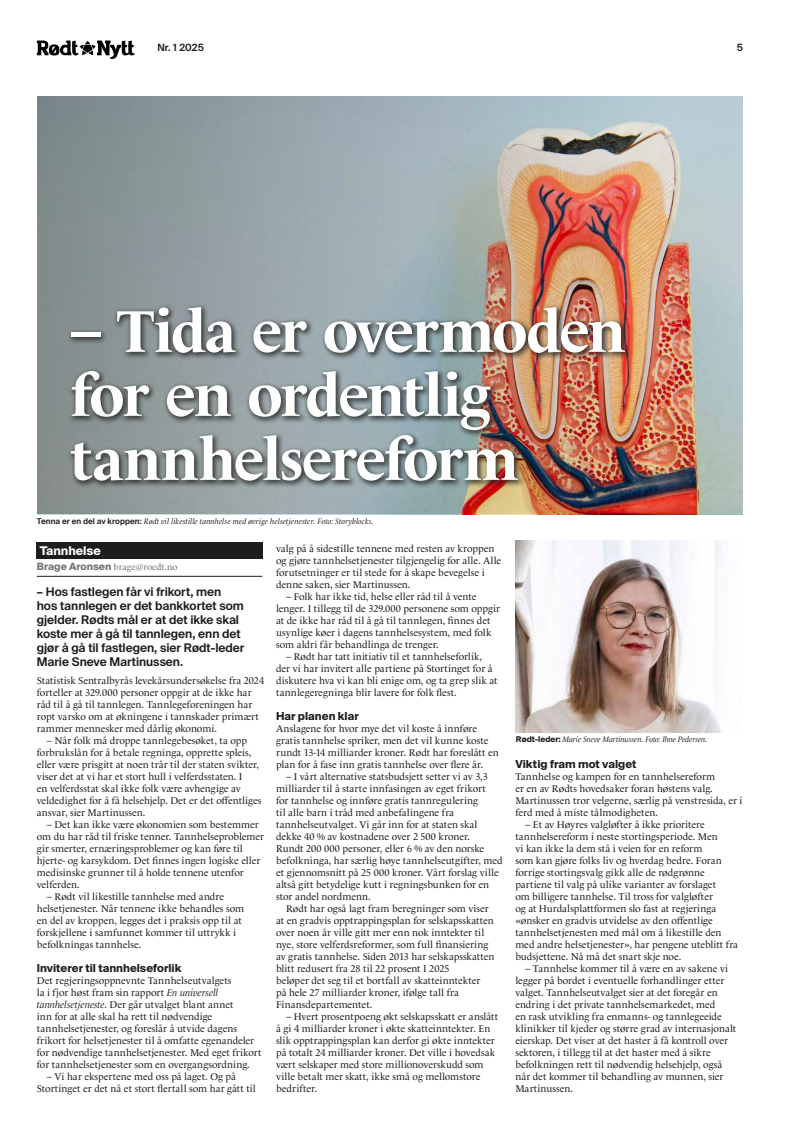
<style>
.page{position:relative;width:794px;height:1134px;background:#fff}
.page>*{position:absolute;margin:0;border:0;box-sizing:border-box;transform-origin:0 0}
.t1{font:700 60px/64px "Le Monde Livre Std";letter-spacing:-.035em;color:#fff}
.t2{font:600 12px/14px "Suisse Intl";letter-spacing:-.005em;color:#1d1d1b}
.t3{font:700 12px "Suisse Intl";color:#fff}
.t4{font:700 11px "Suisse Intl";color:#1d1d1b}
.t5{font:10px/12px "Le Monde Livre Std";color:#1d1d1b}
.t6{font:600 10px "Suisse Intl";letter-spacing:.005em;color:#1d1d1b}
.t7{font:9px "Le Monde Livre Std";color:#7c7c7c}
.t8{font:italic 8px "Le Monde Livre Std";color:#1d1d1b}
.s1{font-family:"Suisse Intl";font-weight:600;font-style:normal}
.s2{font-family:"Suisse Intl";font-weight:700;font-size:10px;color:#70706f}
.s3{font-style:italic}
.s4{font-family:"Suisse Intl";font-weight:700;font-style:normal}
</style>
<div class="page">
<svg style="left:37px;top:41px;width:98px;height:18px"></svg>
<img style="left:655px;top:96px;width:88px;height:418px">
<div style="left:37px;top:542px;width:226px;height:16px;background:#1d1d1b"></div>
<hr style="left:37px;top:576px;width:225px;height:1px;background:#1d1d1b">
<img style="left:37px;top:96px;width:618px;height:418px">
<div style="left:67px;top:303px;width:566px;height:186px;background:#1d1d1b;opacity:.75"></div>
<img style="left:516px;top:540px;width:206px;height:193px">
<p class="t6" style="left:157px;top:42px;width:48px">Nr. 1 2025</p>
<p class="t6" style="left:736px;top:42px;width:8px">5</p>
<h1 class="t1" style="left:70px;top:299px;width:557px">– Tida er overmoden for en ordentlig tannhelsereform</h1>
<p class="t8" style="left:37px;top:516px;width:338px"><span class="s1">Tenna er en del av kroppen:</span> Rødt vil likestille tannhelse med øvrige helsetjenester. Foto: Storyblocks.</p>
<p class="t3" style="left:40px;top:543px;width:63px">Tannhelse</p>
<p class="t7" style="left:37px;top:562px;width:142px"><span class="s2">Brage Aronsen</span> brage@roedt.no</p>
<p class="t2" style="left:37px;top:585px;width:209px">– Hos fastlegen får vi frikort, men hos tannlegen er det bankkortet som gjelder. Rødts mål er at det ikke skal koste mer å gå til tannlegen, enn det gjør å gå til fastlegen, sier Rødt-leder Marie Sneve Martinussen.</p>
<p class="t5" style="left:37px;top:675px;width:229px">Statistisk Sentralbyrås levekårsundersøkelse fra 2024 forteller at 329.000 personer oppgir at de ikke har råd til å gå til tannlegen. Tannlegeforeningen har ropt varsko om at økningene i tannskader primært rammer mennesker med dårlig økonomi.</p>
<p class="t5" style="left:37px;top:735px;width:226px;text-indent:10px">– Når folk må droppe tannlegebesøket, ta opp forbrukslån for å betale regninga, opprette spleis, eller være prisgitt at noen trår til der staten svikter, viser det at vi har et stort hull i velferdsstaten. I<br>en velferdsstat skal ikke folk være avhengige av veldedighet for å få helsehjelp. Det er det offentliges ansvar, sier Martinussen.</p>
<p class="t5" style="left:37px;top:819px;width:229px;text-indent:10px">– Det kan ikke være økonomien som bestemmer om du har råd til friske tenner. Tannhelseproblemer gir smerter, ernæringsproblemer og kan føre til hjerte- og karsykdom. Det finnes ingen logiske eller medisinske grunner til å holde tennene utenfor velferden.</p>
<p class="t5" style="left:37px;top:891px;width:209px;text-indent:10px">– Rødt vil likestille tannhelse med andre helsetjenester. Når tennene ikke behandles som en del av kroppen, legges det i praksis opp til at forskjellene i samfunnet kommer til uttrykk i befolkningas tannhelse.</p>
<p class="t4" style="left:37px;top:962px;width:146px">Inviterer til tannhelseforlik</p>
<p class="t5" style="left:37px;top:975px;width:226px">Det regjeringsoppnevnte Tannhelseutvalgets<br>la i fjor høst fram sin rapport <span class="s3">En universell tannhelsetjeneste</span>. Der går utvalget blant annet<br>inn for at alle skal ha rett til nødvendige tannhelsetjenester, og foreslår å utvide dagens frikort for helsetjenester til å omfatte egenandeler for nødvendige tannhelsetjenester. Med eget frikort for tannhelsetjenester som en overgangsordning.</p>
<p class="t5" style="left:37px;top:1071px;width:220px;text-indent:10px">– Vi har ekspertene med oss på laget. Og på<br>Stortinget er det nå et stort flertall som har gått til</p>
<p class="t5" style="left:276px;top:543px;width:227px">valg på å sidestille tennene med resten av kroppen og gjøre tannhelsetjenester tilgjengelig for alle. Alle forutsetninger er til stede for å skape bevegelse i denne saken, sier Martinussen.</p>
<p class="t5" style="left:276px;top:591px;width:226px;text-indent:10px">– Folk har ikke tid, helse eller råd til å vente lenger. I tillegg til de 329.000 personene som oppgir at de ikke har råd til å gå til tannlegen, finnes det usynlige køer i dagens tannhelsesystem, med folk som aldri får behandlinga de trenger.</p>
<p class="t5" style="left:276px;top:651px;width:223px;text-indent:10px">– Rødt har tatt initiativ til et tannhelseforlik, der vi har invitert alle partiene på Stortinget for å diskutere hva vi kan bli enige om, og ta grep slik at tannlegeregninga blir lavere for folk flest.</p>
<p class="t4" style="left:276px;top:710px;width:84px">Har planen klar</p>
<p class="t5" style="left:276px;top:723px;width:224px">Anslagene for hvor mye det vil koste å innføre gratis tannhelse spriker, men det vil kunne koste rundt 13-14 milliarder kroner. Rødt har foreslått en plan for å fase inn gratis tannhelse over flere år.</p>
<p class="t5" style="left:276px;top:771px;width:228px;text-indent:10px">– I vårt alternative statsbudsjett setter vi av 3,3 milliarder til å starte innfasingen av eget frikort<br>for tannhelse og innføre gratis tannregulering<br>til alle barn i tråd med anbefalingene fra tannhelseutvalget. Vi går inn for at staten skal dekke 40 % av kostnadene over 2 500 kroner.<br>Rundt 200 000 personer, eller 6 % av den norske befolkninga, har særlig høye tannhelseutgifter, med et gjennomsnitt på 25 000 kroner. Vårt forslag ville altså gitt betydelige kutt i regningsbunken for en stor andel nordmenn.</p>
<p class="t5" style="left:276px;top:903px;width:220px;text-indent:10px">Rødt har også lagt fram beregninger som viser at en gradvis opptrappingsplan for selskapsskatten over noen år ville gitt mer enn nok inntekter til nye, store velferdsreformer, som full finansiering av gratis tannhelse. Siden 2013 har selskapsskatten blitt redusert fra 28 til 22 prosent I 2025<br>beløper det seg til et bortfall av skatteinntekter<br>på hele 27 milliarder kroner, ifølge tall fra Finansdepartementet.</p>
<p class="t5" style="left:276px;top:1011px;width:224px;text-indent:10px">– Hvert prosentpoeng økt selskapsskatt er anslått å gi 4 milliarder kroner i økte skatteinntekter. En slik opptrappingsplan kan derfor gi økte inntekter på totalt 24 milliarder kroner. Det ville i hovedsak vært selskaper med store millionoverskudd som ville betalt mer skatt, ikke små og mellomstore bedrifter.</p>
<p class="t8" style="left:516px;top:734px;width:193px"><span class="s4">Rødt-leder:</span> Marie Sneve Martinussen. Foto: Ihne Pedersen.</p>
<p class="t4" style="left:515px;top:758px;width:123px">Viktig fram mot valget</p>
<p class="t5" style="left:515px;top:771px;width:229px">Tannhelse og kampen for en tannhelsereform<br>er en av Rødts hovedsaker foran høstens valg.<br>Martinussen tror velgerne, særlig på venstresida, er i ferd med å miste tålmodigheten.</p>
<p class="t5" style="left:515px;top:819px;width:224px;text-indent:10px">– Et av Høyres valgløfter å ikke prioritere tannhelsereform i neste stortingsperiode. Men<br>vi kan ikke la dem stå i veien for en reform<br>som kan gjøre folks liv og hverdag bedre. Foran forrige stortingsvalg gikk alle de rødgrønne partiene til valg på ulike varianter av forslaget<br>om billigere tannhelse. Til tross for valgløfter<br>og at Hurdalsplattformen slo fast at regjeringa «ønsker en gradvis utvidelse av den offentlige tannhelsetjenesten med mål om å likestille den med andre helsetjenester», har pengene uteblitt fra budsjettene. Nå må det snart skje noe.</p>
<p class="t5" style="left:515px;top:963px;width:222px;text-indent:10px">– Tannhelse kommer til å være en av sakene vi legger på bordet i eventuelle forhandlinger etter valget. Tannhelseutvalget sier at det foregår en endring i det private tannhelsemarkedet, med<br>en rask utvikling fra enmanns- og tannlegeeide klinikker til kjeder og større grad av internasjonalt eierskap. Det viser at det haster å få kontroll over sektoren, i tillegg til at det haster med å sikre befolkningen rett til nødvendig helsehjelp, også når det kommer til behandling av munnen, sier Martinussen.</p>
</div>
